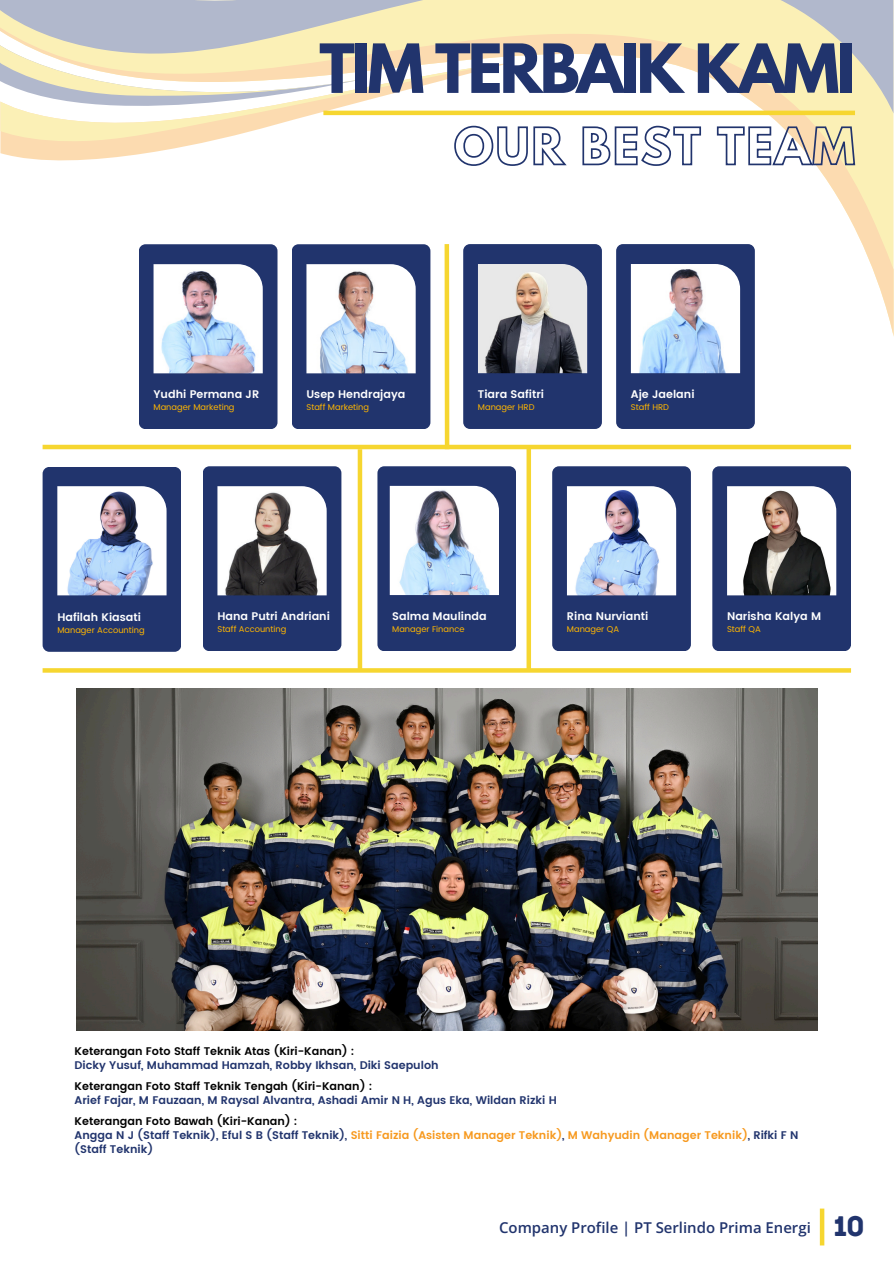
<style>
.page{position:relative;width:894px;height:1264px;background:#fff}
.page>*{position:absolute;margin:0;border:0;box-sizing:border-box;transform-origin:0 0}
.t1{font:700 60px "League Spartan";letter-spacing:-.05em;color:#21346d}
.t2{font:30px "Archive";color:#21346d}
.t3{font:600 14.85px "Open Sans";color:#21346d}
.t4{font:600 11.1px/13.8px "Poppins";color:#21346d}
.t5{font:600 11.1px "Poppins";color:#fff}
.t6{font:8.4px "Poppins";color:#ffb600}
.s1{color:#000}
.s2{color:#f7991e}
</style>
<div class="page">
<svg style="left:0;top:0;width:893px;height:17px;background:#d2d1c1"></svg>
<svg style="left:0;top:17px;width:893px;height:320px"></svg>
<svg style="left:0;top:167px;width:510px;height:8px"></svg>
<svg style="left:0;top:45px;width:855px;height:122px"></svg>
<img style="left:76px;top:688px;width:741px;height:342px">
<div style="left:291px;top:244px;width:139px;height:185px;background:#21346d;border-radius:7px"></div>
<img style="left:306px;top:264px;width:109px;height:109px">
<div style="left:139px;top:244px;width:138px;height:185px;background:#21346d;border-radius:7px"></div>
<img style="left:153px;top:264px;width:110px;height:109px">
<div style="left:616px;top:244px;width:138px;height:185px;background:#21346d;border-radius:7px"></div>
<img style="left:630px;top:264px;width:110px;height:109px">
<div style="left:463px;top:244px;width:138px;height:185px;background:#21346d;border-radius:7px"></div>
<img style="left:478px;top:264px;width:109px;height:109px">
<div style="left:377px;top:466px;width:139px;height:185px;background:#21346d;border-radius:7px"></div>
<div style="left:712px;top:466px;width:138px;height:185px;background:#21346d;border-radius:7px"></div>
<img style="left:727px;top:486px;width:109px;height:109px">
<div style="left:552px;top:466px;width:138px;height:185px;background:#21346d;border-radius:7px"></div>
<img style="left:567px;top:486px;width:109px;height:109px">
<div style="left:43px;top:467px;width:138px;height:184px;background:#21346d;border-radius:7px"></div>
<div style="left:203px;top:466px;width:138px;height:185px;background:#21346d;border-radius:7px"></div>
<img style="left:217px;top:486px;width:109px;height:109px">
<div style="left:444px;top:244px;width:5px;height:205px;background:#f6d630"></div>
<hr style="left:43px;top:445px;width:807px;height:4px;background:#f6d630">
<div style="left:357px;top:449px;width:5px;height:221px;background:#f6d630"></div>
<div style="left:526px;top:447px;width:5px;height:223px;background:#f6d630"></div>
<svg style="left:43px;top:668px;width:807px;height:4px;background:#f6d738"></svg>
<div style="left:819px;top:1208px;width:5px;height:37px;background:#f6d630"></div>
<img style="left:57px;top:486px;width:109px;height:109px">
<img style="left:389px;top:486px;width:110px;height:109px">
<p class="t1" style="left:319px;top:39px;width:537px">TIM TERBAIK KAMI</p>
<h4 class="t5" style="left:153px;top:388px;width:107px">Yudhi Permana JR</h4>
<p class="t5" style="left:306px;top:388px;width:100px">Usep Hendrajaya</p>
<p class="t6" style="left:153px;top:402px;width:82px">Manager Marketing</p>
<h4 class="t6" style="left:306px;top:402px;width:64px">Staff Marketing</h4>
<p class="t5" style="left:478px;top:387px;width:68px">Tiara Safitri</p>
<p class="t5" style="left:630px;top:387px;width:65px">Aje Jaelani</p>
<h4 class="t6" style="left:478px;top:402px;width:58px">Manager HRD</h4>
<p class="t6" style="left:630px;top:402px;width:40px">Staff HRD</p>
<p class="t5" style="left:57px;top:610px;width:85px">Hafilah Kiasati</p>
<p class="t6" style="left:57px;top:625px;width:89px">Manager Accounting</p>
<p class="t5" style="left:217px;top:610px;width:114px">Hana Putri Andriani</p>
<p class="t6" style="left:217px;top:624px;width:70px">Staff Accounting</p>
<p class="t5" style="left:392px;top:610px;width:96px">Salma Maulinda</p>
<h4 class="t6" style="left:392px;top:624px;width:74px">Manager Finance</h4>
<h4 class="t5" style="left:566px;top:610px;width:83px">Rina Nurvianti</h4>
<p class="t5" style="left:726px;top:610px;width:95px">Narisha Kalya M</p>
<p class="t6" style="left:566px;top:624px;width:54px">Manager QA</p>
<h4 class="t6" style="left:726px;top:624px;width:35px">Staff QA</h4>
<p class="t4" style="left:75px;top:1044px;width:365px"><span class="s1">Keterangan Foto Staff Teknik Atas (Kiri-Kanan) :<br></span>Dicky Yusuf, Muhammad Hamzah, Robby Ikhsan, Diki Saepuloh</p>
<h4 class="t4" style="left:75px;top:1079px;width:483px"><span class="s1">Keterangan Foto Staff Teknik Tengah (Kiri-Kanan) :<br></span>Arief Fajar, M Fauzaan, M Raysal Alvantra, Ashadi Amir N H, Agus Eka, Wildan Rizki H</h4>
<p class="t4" style="left:75px;top:1114px;width:725px"><span class="s1">Keterangan Foto Bawah (Kiri-Kanan) :<br></span>Angga N J (Staff Teknik), Eful S B (Staff Teknik), <span class="s2">Sitti Faizia (Asisten Manager Teknik)</span>, <span class="s2">M Wahyudin (Manager Teknik)</span>, Rifki F N (Staff Teknik)</p>
<h4 class="t3" style="left:499px;top:1216px;width:313px">Company Profile | PT Serlindo Prima Energi</h4>
<h4 class="t2" style="left:833px;top:1208px;width:33px">10</h4>
</div>
